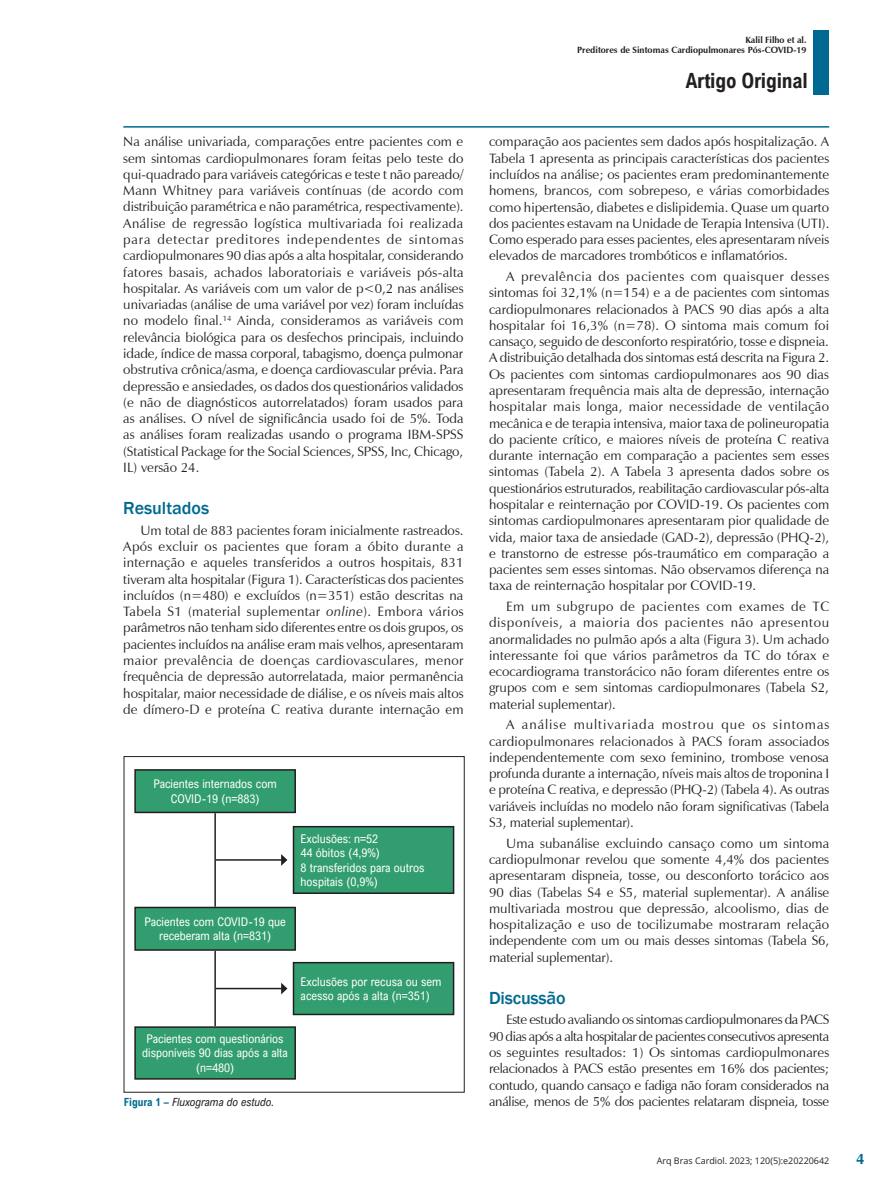
<style>
.page{position:relative;width:893px;height:1191px;background:#fff}
.page>*{position:absolute;margin:0;border:0;box-sizing:border-box;transform-origin:0 0}
.t1{font:700 21px "Arial Nova Cond";letter-spacing:-.01em;color:#231f20}
._02_-_TITULO_-_MATER{font:500 18px "Franklin Gothic";letter-spacing:-.01em;color:#006991}
.t2{font:700 15px "Zapf Humanist 601 BT";color:#006991}
._01-TEXTO_BASICO{font:13.5px/16.4px "Zapf Humanist 601 BT";letter-spacing:-.005em;color:#231f20;text-align:justify}
.t3{font:12px/14.4px "Arial Nova Cond";color:#fff;text-align:center}
._06_-_LEGENDA_FIGURA{font:italic 11.25px "Arial Nova Cond";color:#231f20}
.t4{font:700 9px/10.8px "Zapf Humanist 601 BT";color:#231f20;text-align:right}
.t5{font:9px "Open Sans";color:#231f20}
.s1{font-style:italic}
.s2{font-weight:700;font-style:normal;color:#006991}
</style>
<div class="page">
<hr style="left:123px;top:126px;width:706px;height:2px;background:#006991">
<div style="left:813px;top:30px;width:16px;height:64px;background:#006991"></div>
<hr style="left:214px;top:813px;width:2px;height:93px;background:#231f20">
<hr style="left:214px;top:951px;width:2px;height:75px;background:#231f20">
<div style="left:135px;top:770px;width:160px;height:42px;background:#329d6e"></div>
<div style="left:134px;top:769px;width:162px;height:44px;border:2px solid #231f20"></div>
<div style="left:135px;top:907px;width:160px;height:43px;background:#329d6e"></div>
<div style="left:134px;top:906px;width:162px;height:44px;border:2px solid #231f20"></div>
<div style="left:135px;top:1027px;width:160px;height:52px;background:#329d6e"></div>
<div style="left:134px;top:1026px;width:162px;height:53px;border:2px solid #231f20"></div>
<div style="left:293px;top:826px;width:161px;height:67px;background:#329d6e"></div>
<div style="left:293px;top:826px;width:161px;height:68px;border:2px solid #231f20"></div>
<div style="left:293px;top:962px;width:161px;height:52px;background:#329d6e"></div>
<div style="left:293px;top:962px;width:161px;height:53px;border:2px solid #231f20"></div>
<hr style="left:216px;top:859px;width:66px;height:1px;background:#231f20">
<svg style="left:281px;top:854px;width:6px;height:11px"></svg>
<hr style="left:216px;top:987px;width:66px;height:2px;background:#231f20">
<svg style="left:281px;top:982px;width:6px;height:12px"></svg>
<p class="t4" style="left:577px;top:34px;width:231px">Kalil Filho et al.<br>Preditores de Sintomas Cardiopulmonares Pós-COVID-19</p>
<p class="_01-TEXTO_BASICO" style="left:123px;top:134px;width:342px">Na análise univariada, comparações entre pacientes com e sem sintomas cardiopulmonares foram feitas pelo teste do qui-quadrado para variáveis categóricas e teste t não pareado/ Mann Whitney para variáveis contínuas (de acordo com distribuição paramétrica e não paramétrica, respectivamente).<br>Análise de regressão logística multivariada foi realizada para detectar preditores independentes de sintomas cardiopulmonares 90 dias após a alta hospitalar, considerando fatores basais, achados laboratoriais e variáveis pós-alta hospitalar. As variáveis com um valor de p&lt;0,2 nas análises univariadas (análise de uma variável por vez) foram incluídas no modelo final.<sup>14</sup> Ainda, consideramos as variáveis com relevância biológica para os desfechos principais, incluindo idade, índice de massa corporal, tabagismo, doença pulmonar obstrutiva crônica/asma, e doença cardiovascular prévia. Para depressão e ansiedades, os dados dos questionários validados (e não de diagnósticos autorrelatados) foram usados para as análises. O nível de significância usado foi de 5%. Toda as análises foram realizadas usando o programa IBM-SPSS (Statistical Package for the Social Sciences, SPSS, Inc, Chicago, IL) versão 24.</p>
<p class="_02_-_TITULO_-_MATER" style="left:123px;top:497px;width:88px">Resultados</p>
<p class="_01-TEXTO_BASICO" style="left:123px;top:522px;width:342px;text-indent:17px">Um total de 883 pacientes foram inicialmente rastreados.<br>Após excluir os pacientes que foram a óbito durante a internação e aqueles transferidos a outros hospitais, 831 tiveram alta hospitalar (Figura 1). Características dos pacientes incluídos (n=480) e excluídos (n=351) estão descritas na Tabela S1 (material suplementar <span class="s1">online</span>). Embora vários parâmetros não tenham sido diferentes entre os dois grupos, os pacientes incluídos na análise eram mais velhos, apresentaram maior prevalência de doenças cardiovasculares, menor frequência de depressão autorrelatada, maior permanência hospitalar, maior necessidade de diálise, e os níveis mais altos de dímero-D e proteína C reativa durante internação em</p>
<p class="t3" style="left:154px;top:776px;width:125px">Pacientes internados com<br>COVID-19 (n=883)</p>
<p class="t3" style="left:145px;top:914px;width:143px">Pacientes com COVID-19 que receberam alta (n=831)</p>
<p class="t3" style="left:301px;top:831px;width:79px">Exclusões: n=52</p>
<p class="t3" style="left:301px;top:845px;width:81px">44 óbitos (4,9%)</p>
<p class="t3" style="left:301px;top:860px;width:125px;text-align:left">8 transferidos para outros hospitais (0,9%)</p>
<p class="t3" style="left:142px;top:1031px;width:147px">Pacientes com questionários disponíveis 90 dias após a alta (n=480)</p>
<p class="t3" style="left:301px;top:974px;width:142px;text-align:left">Exclusões por recusa ou sem acesso após a alta (n=351)</p>
<h1 class="t1" style="left:686px;top:67px;width:124px">Artigo Original</h1>
<p class="_01-TEXTO_BASICO" style="left:489px;top:134px;width:342px">comparação aos pacientes sem dados após hospitalização. A Tabela 1 apresenta as principais características dos pacientes incluídos na análise; os pacientes eram predominantemente homens, brancos, com sobrepeso, e várias comorbidades como hipertensão, diabetes e dislipidemia. Quase um quarto dos pacientes estavam na Unidade de Terapia Intensiva (UTI).<br>Como esperado para esses pacientes, eles apresentaram níveis elevados de marcadores trombóticos e inflamatórios.</p>
<p class="_01-TEXTO_BASICO" style="left:489px;top:268px;width:342px;text-indent:17px">A prevalência dos pacientes com quaisquer desses sintomas foi 32,1% (n=154) e a de pacientes com sintomas cardiopulmonares relacionados à PACS 90 dias após a alta hospitalar foi 16,3% (n=78). O sintoma mais comum foi cansaço, seguido de desconforto respiratório, tosse e dispneia.<br>A distribuição detalhada dos sintomas está descrita na Figura 2.<br>Os pacientes com sintomas cardiopulmonares aos 90 dias apresentaram frequência mais alta de depressão, internação hospitalar mais longa, maior necessidade de ventilação mecânica e de terapia intensiva, maior taxa de polineuropatia do paciente crítico, e maiores níveis de proteína C reativa durante internação em comparação a pacientes sem esses sintomas (Tabela 2). A Tabela 3 apresenta dados sobre os questionários estruturados, reabilitação cardiovascular pós-alta hospitalar e reinternação por COVID-19. Os pacientes com sintomas cardiopulmonares apresentaram pior qualidade de vida, maior taxa de ansiedade (GAD-2), depressão (PHQ-2), e transtorno de estresse pós-traumático em comparação a pacientes sem esses sintomas. Não observamos diferença na taxa de reinternação hospitalar por COVID-19.</p>
<p class="_01-TEXTO_BASICO" style="left:489px;top:598px;width:342px;text-indent:17px">Em um subgrupo de pacientes com exames de TC disponíveis, a maioria dos pacientes não apresentou anormalidades no pulmão após a alta (Figura 3). Um achado interessante foi que vários parâmetros da TC do tórax e ecocardiograma transtorácico não foram diferentes entre os grupos com e sem sintomas cardiopulmonares (Tabela S2, material suplementar).</p>
<p class="_01-TEXTO_BASICO" style="left:489px;top:716px;width:342px;text-indent:17px">A análise multivariada mostrou que os sintomas cardiopulmonares relacionados à PACS foram associados independentemente com sexo feminino, trombose venosa profunda durante a internação, níveis mais altos de troponina I e proteína C reativa, e depressão (PHQ-2) (Tabela 4). As outras variáveis incluídas no modelo não foram significativas (Tabela S3, material suplementar).</p>
<p class="_01-TEXTO_BASICO" style="left:489px;top:834px;width:342px;text-indent:17px">Uma subanálise excluindo cansaço como um sintoma cardiopulmonar revelou que somente 4,4% dos pacientes apresentaram dispneia, tosse, ou desconforto torácico aos 90 dias (Tabelas S4 e S5, material suplementar). A análise multivariada mostrou que depressão, alcoolismo, dias de hospitalização e uso de tocilizumabe mostraram relação independente com um ou mais desses sintomas (Tabela S6, material suplementar).</p>
<p class="_02_-_TITULO_-_MATER" style="left:489px;top:986px;width:78px">Discussão</p>
<p class="_01-TEXTO_BASICO" style="left:489px;top:1011px;width:342px;text-indent:17px">Este estudo avaliando os sintomas cardiopulmonares da PACS 90 dias após a alta hospitalar de pacientes consecutivos apresenta os seguintes resultados: 1) Os sintomas cardiopulmonares relacionados à PACS estão presentes em 16% dos pacientes; contudo, quando cansaço e fadiga não foram considerados na</p>
<p class="_06_-_LEGENDA_FIGURA" style="left:124px;top:1095px;width:152px"><span class="s2">Figura 1 –</span> Fluxograma do estudo.</p>
<p class="_01-TEXTO_BASICO" style="left:489px;top:1093px;width:342px">análise, menos de 5% dos pacientes relataram dispneia, tosse</p>
<p class="t5" style="left:657px;top:1154px;width:174px">Arq Bras Cardiol. 2023; 120(5):e20220642</p>
<p class="t2" style="left:856px;top:1149px;width:10px">4</p>
</div>
